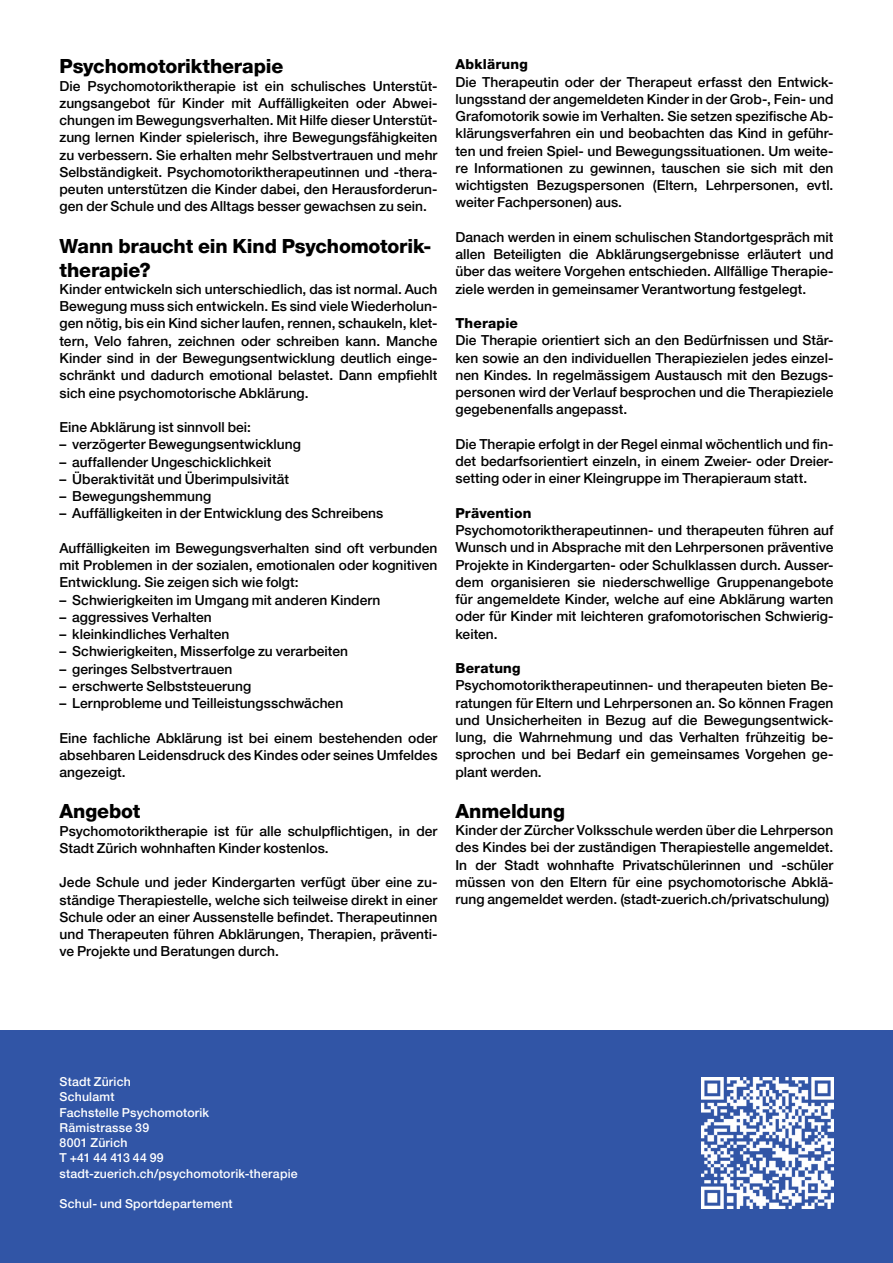
<style>
.page{position:relative;width:893px;height:1263px;background:#fff}
.page>*{position:absolute;margin:0;border:0;box-sizing:border-box;transform-origin:0 0}
._01_Titel_Heavy_13pt{font:800 19.5px/24px "Helvetica Neue LT Pro";letter-spacing:-.01em;color:#000}
._04_Text_Medium_9_2p{font:500 13.8px/17.2px "Helvetica Neue LT Pro";color:#000;text-align:justify}
._04_UT_Heavy_9_2pt{font:800 13.8px "Helvetica Neue LT Pro";letter-spacing:.015em;color:#000}
._05_Text_Medium_8_2p{font:500 12.3px "Helvetica Neue LT Pro";letter-spacing:.015em;color:#fff}
._05_Text_Medium_8_2p-2{font:500 12.3px "Helvetica Neue LT Pro";letter-spacing:-.005em;color:#fff}
</style>
<div class="page">
<div style="left:0;top:1030px;width:893px;height:233px;background:#3155a6"></div>
<img style="left:702px;top:1077px;width:131px;height:131px">
<h3 class="_01_Titel_Heavy_13pt" style="left:60px;top:54px;width:225px">Psychomotoriktherapie</h3>
<p class="_04_Text_Medium_9_2p" style="left:60px;top:77px;width:379px">Die Psychomotoriktherapie ist ein schulisches Unterstüt&shy;zungsangebot für Kinder mit Auffälligkeiten oder Abwei&shy;chungen im Bewegungsverhalten. Mit Hilfe dieser Unterstüt&shy;zung lernen Kinder spielerisch, ihre Bewegungsfähigkeiten zu verbessern. Sie erhalten mehr Selbstvertrauen und mehr Selbständigkeit. Psychomotoriktherapeutinnen und -thera&shy;peuten unterstützen die Kinder dabei, den Herausforderun&shy;gen der Schule und des Alltags besser gewachsen zu sein.</p>
<h3 class="_01_Titel_Heavy_13pt" style="left:60px;top:234px;width:373px">Wann braucht ein Kind Psychomotorik&shy;therapie?</h3>
<p class="_04_Text_Medium_9_2p" style="left:60px;top:280px;width:379px">Kinder entwickeln sich unterschiedlich, das ist normal. Auch Bewegung muss sich entwickeln. Es sind viele Wiederholun&shy;gen nötig, bis ein Kind sicher laufen, rennen, schaukeln, klet&shy;tern, Velo fahren, zeichnen oder schreiben kann. Manche Kinder sind in der Bewegungsentwicklung deutlich einge&shy;schränkt und dadurch emotional belastet. Dann empfiehlt sich eine psychomotorische Abklärung.</p>
<p class="_04_Text_Medium_9_2p" style="left:60px;top:418px;width:193px">Eine Abklärung ist sinnvoll bei:</p>
<p class="_04_Text_Medium_9_2p" style="left:60px;top:436px;width:243px">– verzögerter Bewegungsentwicklung</p>
<p class="_04_Text_Medium_9_2p" style="left:60px;top:453px;width:213px">– auffallender Ungeschicklichkeit</p>
<p class="_04_Text_Medium_9_2p" style="left:60px;top:470px;width:231px">– Überaktivität und Überimpulsivität</p>
<p class="_04_Text_Medium_9_2p" style="left:60px;top:487px;width:153px">– Bewegungshemmung</p>
<p class="_04_Text_Medium_9_2p" style="left:60px;top:505px;width:325px">– Auffälligkeiten in der Entwicklung des Schreibens</p>
<p class="_04_Text_Medium_9_2p" style="left:60px;top:539px;width:379px">Auffälligkeiten im Bewegungsverhalten sind oft verbunden mit Problemen in der sozialen, emotionalen oder kognitiven Entwicklung. Sie zeigen sich wie folgt:</p>
<p class="_04_Text_Medium_9_2p" style="left:60px;top:591px;width:322px">– Schwierigkeiten im Umgang mit anderen Kindern</p>
<p class="_04_Text_Medium_9_2p" style="left:60px;top:608px;width:154px">– aggressives Verhalten</p>
<p class="_04_Text_Medium_9_2p" style="left:60px;top:625px;width:171px">– kleinkindliches Verhalten</p>
<p class="_04_Text_Medium_9_2p" style="left:60px;top:643px;width:290px">– Schwierigkeiten, Misserfolge zu verarbeiten</p>
<p class="_04_Text_Medium_9_2p" style="left:60px;top:660px;width:174px">– geringes Selbstvertrauen</p>
<p class="_04_Text_Medium_9_2p" style="left:60px;top:677px;width:193px">– erschwerte Selbststeuerung</p>
<p class="_04_Text_Medium_9_2p" style="left:60px;top:694px;width:285px">– Lernprobleme und Teilleistungsschwächen</p>
<p class="_04_Text_Medium_9_2p" style="left:60px;top:729px;width:379px">Eine fachliche Abklärung ist bei einem bestehenden oder absehbaren Leidensdruck des Kindes oder seines Umfeldes angezeigt.</p>
<h3 class="_01_Titel_Heavy_13pt" style="left:60px;top:799px;width:82px">Angebot</h3>
<p class="_04_Text_Medium_9_2p" style="left:60px;top:822px;width:379px">Psychomotoriktherapie ist für alle schulpflichtigen, in der<br>Stadt Zürich wohnhaften Kinder kostenlos.</p>
<p class="_04_Text_Medium_9_2p" style="left:60px;top:874px;width:379px">Jede Schule und jeder Kindergarten verfügt über eine zu&shy;ständige Therapiestelle, welche sich teilweise direkt in einer Schule oder an einer Aussenstelle befindet. Therapeutinnen und Therapeuten führen Abklärungen, Therapien, präventi&shy;ve Projekte und Beratungen durch.</p>
<h4 class="_04_UT_Heavy_9_2pt" style="left:455px;top:56px;width:74px">Abklärung</h4>
<p class="_04_Text_Medium_9_2p" style="left:455px;top:73px;width:379px">Die Therapeutin oder der Therapeut erfasst den Entwick&shy;lungsstand der angemeldeten Kinder in der Grob-, Fein- und Grafomotorik sowie im Verhalten. Sie setzen spezifische Ab&shy;klärungsverfahren ein und beobachten das Kind in geführ&shy;ten und freien Spiel- und Bewegungssituationen. Um weite&shy;re Informationen zu gewinnen, tauschen sie sich mit den wichtigsten Bezugspersonen (Eltern, Lehrpersonen, evtl. weiter Fachpersonen) aus.</p>
<p class="_04_Text_Medium_9_2p" style="left:455px;top:228px;width:379px">Danach werden in einem schulischen Standortgespräch mit allen Beteiligten die Abklärungsergebnisse erläutert und über das weitere Vorgehen entschieden. Allfällige Therapie&shy;ziele werden in gemeinsamer Verantwortung festgelegt.</p>
<h4 class="_04_UT_Heavy_9_2pt" style="left:455px;top:315px;width:64px">Therapie</h4>
<p class="_04_Text_Medium_9_2p" style="left:455px;top:332px;width:379px">Die Therapie orientiert sich an den Bedürfnissen und Stär&shy;ken sowie an den individuellen Therapiezielen jedes einzel&shy;nen Kindes. In regelmässigem Austausch mit den Bezugs&shy;personen wird der Verlauf besprochen und die Therapieziele gegebenenfalls angepasst.</p>
<p class="_04_Text_Medium_9_2p" style="left:455px;top:435px;width:379px">Die Therapie erfolgt in der Regel einmal wöchentlich und fin&shy;det bedarfsorientiert einzeln, in einem Zweier- oder Dreier&shy;setting oder in einer Kleingruppe im Therapieraum statt.</p>
<h4 class="_04_UT_Heavy_9_2pt" style="left:455px;top:505px;width:77px">Prävention</h4>
<p class="_04_Text_Medium_9_2p" style="left:455px;top:521px;width:379px">Psychomotoriktherapeutinnen- und therapeuten führen auf Wunsch und in Absprache mit den Lehrpersonen präventive Projekte in Kindergarten- oder Schulklassen durch. Ausser&shy;dem organisieren sie niederschwellige Gruppenangebote für angemeldete Kinder, welche auf eine Abklärung warten oder für Kinder mit leichteren grafomotorischen Schwierig&shy;keiten.</p>
<h4 class="_04_UT_Heavy_9_2pt" style="left:455px;top:660px;width:67px">Beratung</h4>
<p class="_04_Text_Medium_9_2p" style="left:455px;top:677px;width:379px">Psychomotoriktherapeutinnen- und therapeuten bieten Be&shy;ratungen für Eltern und Lehrpersonen an. So können Fragen und Unsicherheiten in Bezug auf die Bewegungsentwick&shy;lung, die Wahrnehmung und das Verhalten frühzeitig be&shy;sprochen und bei Bedarf ein gemeinsames Vorgehen ge&shy;plant werden.</p>
<h3 class="_01_Titel_Heavy_13pt" style="left:455px;top:799px;width:111px">Anmeldung</h3>
<p class="_04_Text_Medium_9_2p" style="left:455px;top:821px;width:379px">Kinder der Zürcher Volksschule werden über die Lehrperson des Kindes bei der zuständigen Therapiestelle angemeldet.<br>In der Stadt wohnhafte Privatschülerinnen und -schüler müssen von den Eltern für eine psychomotorische Abklä&shy;rung angemeldet werden. (stadt-zuerich.ch/privatschulung)</p>
<p class="_05_Text_Medium_8_2p" style="left:60px;top:1074px;width:73px">Stadt Zürich</p>
<p class="_05_Text_Medium_8_2p" style="left:60px;top:1089px;width:56px">Schulamt</p>
<p class="_05_Text_Medium_8_2p" style="left:60px;top:1105px;width:151px">Fachstelle Psychomotorik</p>
<p class="_05_Text_Medium_8_2p" style="left:60px;top:1120px;width:91px">Rämistrasse 39</p>
<p class="_05_Text_Medium_8_2p" style="left:60px;top:1135px;width:70px">8001 Zürich</p>
<p class="_05_Text_Medium_8_2p-2" style="left:60px;top:1151px;width:106px">T +41 44 413 44 99</p>
<p class="_05_Text_Medium_8_2p" style="left:60px;top:1166px;width:240px">stadt-zuerich.ch/psychomotorik-therapie</p>
<p class="_05_Text_Medium_8_2p" style="left:60px;top:1196px;width:175px">Schul- und Sportdepartement</p>
</div>
